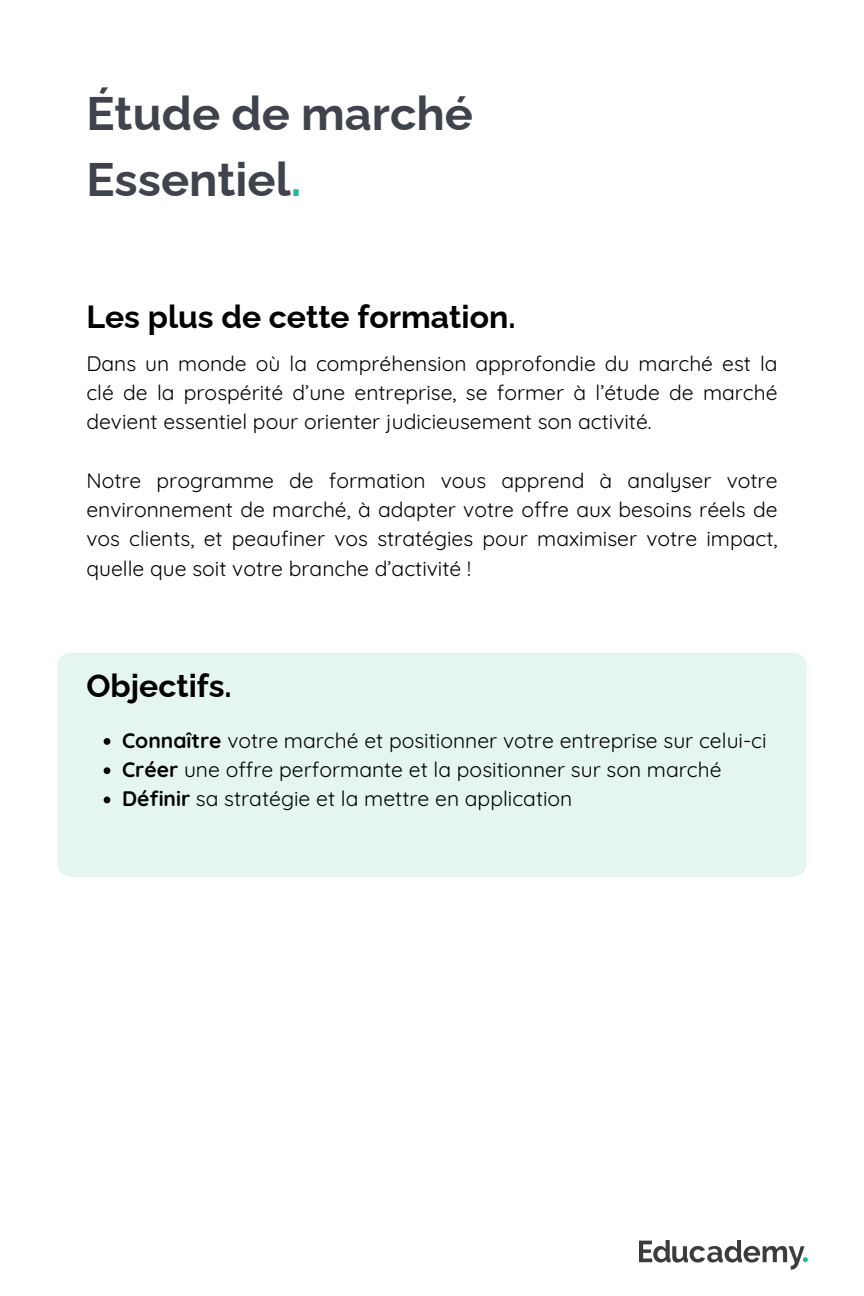
<style>
.page{position:relative;width:864px;height:1296px;background:#fff}
.page>*{position:absolute;margin:0;border:0;box-sizing:border-box;transform-origin:0 0}
.t1{font:700 47px/65.2px "Raleway";color:#3e434c}
.t2{font:700 32px "Raleway";color:#000}
.t3{font:21px/29.2px "Quicksand";color:#000;text-align:justify}
.s1{color:#1abc9c}
.s2{font-weight:700}
</style>
<div class="page">
<div style="left:57px;top:652px;width:750px;height:225px;background:#e4f6ed;border-radius:14px"></div>
<svg style="left:104px;top:738px;width:6px;height:7px"></svg>
<svg style="left:104px;top:767px;width:6px;height:7px"></svg>
<svg style="left:104px;top:797px;width:6px;height:6px"></svg>
<img style="left:639px;top:1241px;width:168px;height:28px">
<p class="t1" style="left:86px;top:81px;width:388px">Étude de marché<br>Essentiel<span class="s1">.</span></p>
<h1 class="t2" style="left:86px;top:298px;width:431px">Les plus de cette formation.</h1>
<h2 class="t3" style="left:86px;top:348px;width:693px">Dans un monde où la compréhension approfondie du marché est la clé de la prospérité d’une entreprise, se former à l’étude de marché devient essentiel pour orienter judicieusement son activité.</h2>
<p class="t3" style="left:86px;top:465px;width:693px">Notre programme de formation vous apprend à analyser votre environnement de marché, à adapter votre offre aux besoins réels de vos clients, et peaufiner vos stratégies pour maximiser votre impact, quelle que soit votre branche d’activité !</p>
<p class="t2" style="left:86px;top:667px;width:147px">Objectifs.</p>
<h2 class="t3" style="left:122px;top:725px;width:646px"><span class="s2">Connaître</span> votre marché et positionner votre entreprise sur celui-ci</h2>
<p class="t3" style="left:122px;top:755px;width:601px"><span class="s2">Créer</span> une offre performante et la positionner sur son marché</p>
<p class="t3" style="left:122px;top:784px;width:452px"><span class="s2">Définir</span> sa stratégie et la mettre en application</p>
</div>
